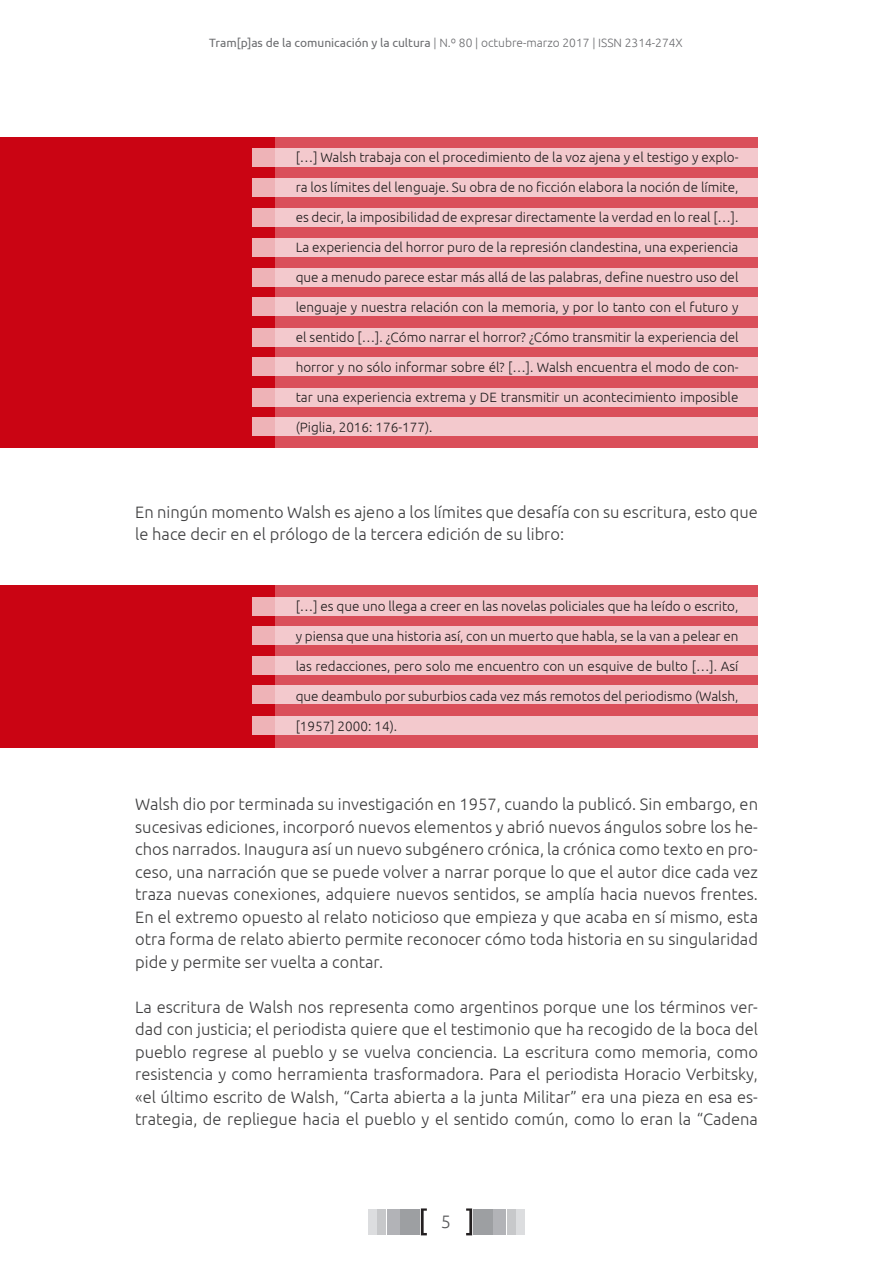
<style>
.page{position:relative;width:893px;height:1263px;background:#fff}
.page>*{position:absolute;margin:0;border:0;box-sizing:border-box;transform-origin:0 0}
.t1{font:300 18px "Ubuntu";color:#57585a}
.txt_principal{font:300 16.5px/22.5px "Ubuntu";color:#3e3e3f;text-align:justify}
.cita_a_bando{font:300 13.5px "Ubuntu";color:#231f20}
.t2{font:300 12px "Ubuntu";color:#6c6d70}
.s1{font-weight:400}
</style>
<div class="page">
<div style="left:369px;top:1209px;width:8px;height:25px;background:#dcdddf"></div>
<div style="left:516px;top:1209px;width:8px;height:25px;background:#dcdddf"></div>
<div style="left:378px;top:1209px;width:8px;height:25px;background:#c7c8ca"></div>
<div style="left:507px;top:1209px;width:8px;height:25px;background:#c7c8ca"></div>
<div style="left:387px;top:1209px;width:13px;height:25px;background:#b2b3b7"></div>
<div style="left:493px;top:1209px;width:13px;height:25px;background:#b2b3b7"></div>
<div style="left:400px;top:1209px;width:20px;height:25px;background:#9d9fa2"></div>
<div style="left:473px;top:1209px;width:20px;height:25px;background:#9d9fa2"></div>
<svg style="left:421px;top:1208px;width:6px;height:27px"></svg>
<svg style="left:466px;top:1208px;width:6px;height:27px"></svg>
<div style="left:0;top:137px;width:275px;height:310px;background:#ca0413"></div>
<div style="left:0;top:585px;width:274px;height:162px;background:#ca0413"></div>
<div style="left:267px;top:137px;width:491px;height:310px;background:#da4f5a"></div>
<div style="left:267px;top:585px;width:491px;height:162px;background:#da4f5a"></div>
<div style="left:252px;top:148px;width:506px;height:19px;background:#f3c9cd"></div>
<div style="left:252px;top:597px;width:510px;height:19px;background:#f3c9cd"></div>
<div style="left:252px;top:388px;width:506px;height:19px;background:#f3c9cd"></div>
<div style="left:252px;top:268px;width:506px;height:18px;background:#f3c9cd"></div>
<div style="left:252px;top:716px;width:510px;height:19px;background:#f3c9cd"></div>
<div style="left:252px;top:178px;width:506px;height:18px;background:#f3c9cd"></div>
<div style="left:252px;top:626px;width:510px;height:19px;background:#f3c9cd"></div>
<div style="left:252px;top:418px;width:506px;height:18px;background:#f3c9cd"></div>
<div style="left:252px;top:297px;width:506px;height:19px;background:#f3c9cd"></div>
<div style="left:252px;top:208px;width:506px;height:19px;background:#f3c9cd"></div>
<div style="left:252px;top:656px;width:510px;height:19px;background:#f3c9cd"></div>
<div style="left:252px;top:328px;width:506px;height:19px;background:#f3c9cd"></div>
<div style="left:252px;top:238px;width:506px;height:19px;background:#f3c9cd"></div>
<div style="left:252px;top:685px;width:510px;height:19px;background:#f3c9cd"></div>
<div style="left:252px;top:357px;width:506px;height:19px;background:#f3c9cd"></div>
<p class="t2" style="left:209px;top:36px;width:475px"><span class="s1">Tram[p]as de la comunicación y la cultura</span> | N.º 80 | octubre-marzo 2017 | ISSN 2314-274X</p>
<p class="cita_a_bando" style="left:296px;top:149px;width:444px">[…] Walsh trabaja con el procedimiento de la voz ajena y el testigo y explo-</p>
<p class="cita_a_bando" style="left:296px;top:179px;width:444px">ra los límites del lenguaje. Su obra de no ficción elabora la noción de límite,</p>
<p class="cita_a_bando" style="left:296px;top:209px;width:444px">es decir, la imposibilidad de expresar directamente la verdad en lo real […].</p>
<p class="cita_a_bando" style="left:296px;top:239px;width:444px">La experiencia del horror puro de la represión clandestina, una experiencia</p>
<p class="cita_a_bando" style="left:296px;top:269px;width:444px">que a menudo parece estar más allá de las palabras, define nuestro uso del</p>
<p class="cita_a_bando" style="left:296px;top:299px;width:444px">lenguaje y nuestra relación con la memoria, y por lo tanto con el futuro y</p>
<p class="cita_a_bando" style="left:296px;top:329px;width:444px">el sentido […]. ¿Cómo narrar el horror? ¿Cómo transmitir la experiencia del</p>
<p class="cita_a_bando" style="left:296px;top:359px;width:444px">horror y no sólo informar sobre él? […]. Walsh encuentra el modo de con-</p>
<p class="cita_a_bando" style="left:296px;top:389px;width:444px">tar una experiencia extrema y DE transmitir un acontecimiento imposible</p>
<p class="cita_a_bando" style="left:296px;top:419px;width:138px">(Piglia, 2016: 176-177).</p>
<p class="txt_principal" style="left:135px;top:500px;width:624px">En ningún momento Walsh es ajeno a los límites que desafía con su escritura, esto que le hace decir en el prólogo de la tercera edición de su libro:</p>
<p class="cita_a_bando" style="left:296px;top:598px;width:444px">[…] es que uno llega a creer en las novelas policiales que ha leído o escrito,</p>
<p class="cita_a_bando" style="left:296px;top:628px;width:444px">y piensa que una historia así, con un muerto que habla, se la van a pelear en</p>
<p class="cita_a_bando" style="left:296px;top:658px;width:444px">las redacciones, pero solo me encuentro con un esquive de bulto […]. Así</p>
<p class="cita_a_bando" style="left:296px;top:688px;width:444px">que deambulo por suburbios cada vez más remotos del periodismo (Walsh,</p>
<p class="cita_a_bando" style="left:296px;top:718px;width:103px">[1957] 2000: 14).</p>
<p class="txt_principal" style="left:135px;top:792px;width:624px">Walsh dio por terminada su investigación en 1957, cuando la publicó. Sin embargo, en sucesivas ediciones, incorporó nuevos elementos y abrió nuevos ángulos sobre los he&shy;chos narrados. Inaugura así un nuevo subgénero crónica, la crónica como texto en pro&shy;ceso, una narración que se puede volver a narrar porque lo que el autor dice cada vez traza nuevas conexiones, adquiere nuevos sentidos, se amplía hacia nuevos frentes.<br>En el extremo opuesto al relato noticioso que empieza y que acaba en sí mismo, esta otra forma de relato abierto permite reconocer cómo toda historia en su singularidad pide y permite ser vuelta a contar.</p>
<p class="txt_principal" style="left:135px;top:995px;width:624px">La escritura de Walsh nos representa como argentinos porque une los términos ver&shy;dad con justicia; el periodista quiere que el testimonio que ha recogido de la boca del pueblo regrese al pueblo y se vuelva conciencia. La escritura como memoria, como resistencia y como herramienta trasformadora. Para el periodista Horacio Verbitsky, «el último escrito de Walsh, “Carta abierta a la junta Militar” era una pieza en esa es&shy;trategia, de repliegue hacia el pueblo y el sentido común, como lo eran la “Cadena</p>
<p class="t1" style="left:441px;top:1211px;width:12px">5</p>
</div>
